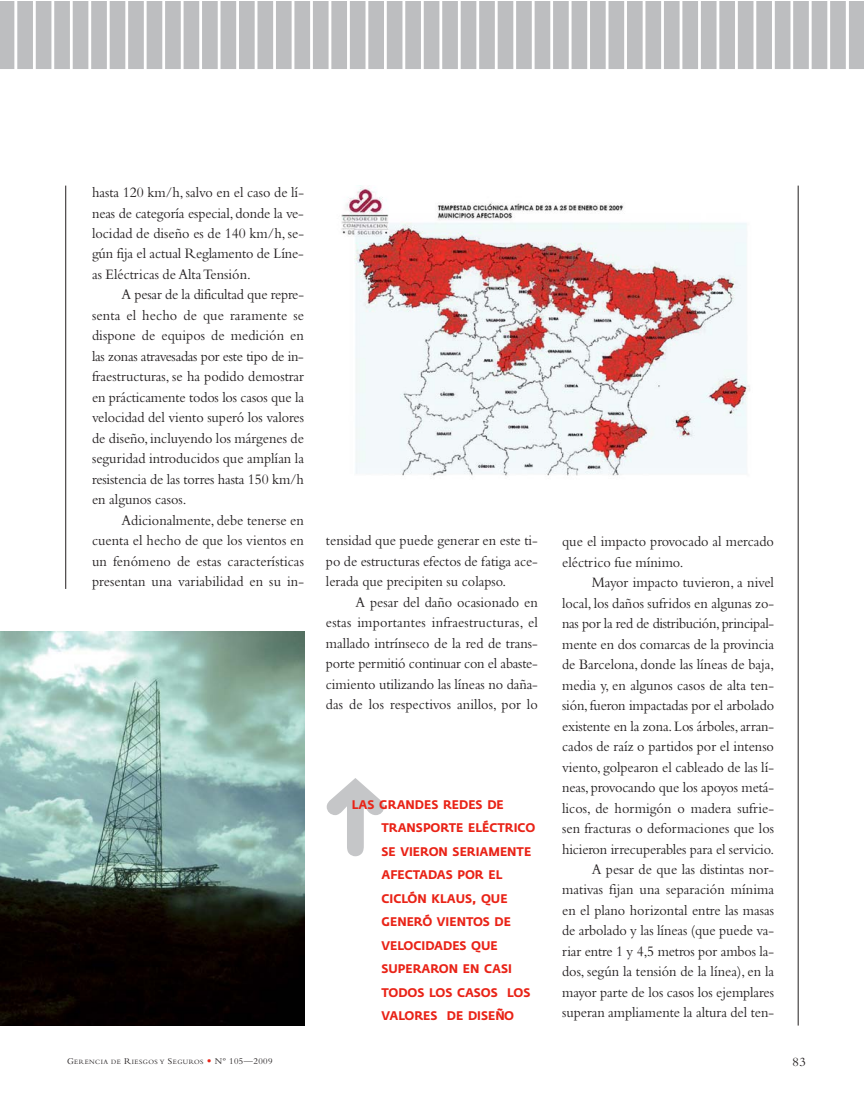
<style>
.page{position:relative;width:864px;height:1099px;background:#fff}
.page>*{position:absolute;margin:0;border:0;box-sizing:border-box;transform-origin:0 0}
.t1{font:15px/20.5px "Bembo";color:#231f20;text-align:justify;scale:.95 1}
.t2{font:13.05px "Bembo";color:#231f20}
.t3{font:700 12.45px/23.5px "Fedra Sans";color:#e92317;scale:.95 1}
.t4{font:6.9px "Bembo";letter-spacing:.065em;color:#231f20}
.s1{font-size:9.15px}
.s2{font-family:"Goudy";font-size:9.15px;color:#e92317}
</style>
<div class="page">
<img style="left:0;top:632px;width:305px;height:393px">
<hr style="left:798px;top:186px;width:1px;height:839px;background:#231f20">
<div style="left:17px;top:1px;width:16px;height:68px;background:#bdbec0"></div>
<div style="left:36px;top:1px;width:15px;height:68px;background:#bdbec0"></div>
<div style="left:54px;top:1px;width:16px;height:68px;background:#bdbec0"></div>
<div style="left:73px;top:1px;width:15px;height:68px;background:#bdbec0"></div>
<div style="left:91px;top:1px;width:16px;height:68px;background:#bdbec0"></div>
<div style="left:110px;top:1px;width:15px;height:68px;background:#bdbec0"></div>
<div style="left:128px;top:1px;width:16px;height:68px;background:#bdbec0"></div>
<div style="left:147px;top:1px;width:15px;height:68px;background:#bdbec0"></div>
<div style="left:165px;top:1px;width:16px;height:68px;background:#bdbec0"></div>
<div style="left:184px;top:1px;width:15px;height:68px;background:#bdbec0"></div>
<div style="left:202px;top:1px;width:16px;height:68px;background:#bdbec0"></div>
<div style="left:221px;top:1px;width:15px;height:68px;background:#bdbec0"></div>
<div style="left:239px;top:1px;width:16px;height:68px;background:#bdbec0"></div>
<div style="left:257px;top:1px;width:16px;height:68px;background:#bdbec0"></div>
<div style="left:276px;top:1px;width:16px;height:68px;background:#bdbec0"></div>
<div style="left:294px;top:1px;width:16px;height:68px;background:#bdbec0"></div>
<div style="left:313px;top:1px;width:16px;height:68px;background:#bdbec0"></div>
<div style="left:331px;top:1px;width:16px;height:68px;background:#bdbec0"></div>
<div style="left:350px;top:1px;width:16px;height:68px;background:#bdbec0"></div>
<div style="left:368px;top:1px;width:16px;height:68px;background:#bdbec0"></div>
<div style="left:387px;top:1px;width:15px;height:68px;background:#bdbec0"></div>
<div style="left:405px;top:1px;width:16px;height:68px;background:#bdbec0"></div>
<div style="left:424px;top:1px;width:15px;height:68px;background:#bdbec0"></div>
<div style="left:442px;top:1px;width:16px;height:68px;background:#bdbec0"></div>
<div style="left:461px;top:1px;width:15px;height:68px;background:#bdbec0"></div>
<div style="left:479px;top:1px;width:16px;height:68px;background:#bdbec0"></div>
<div style="left:498px;top:1px;width:15px;height:68px;background:#bdbec0"></div>
<div style="left:516px;top:1px;width:16px;height:68px;background:#bdbec0"></div>
<div style="left:535px;top:1px;width:15px;height:68px;background:#bdbec0"></div>
<div style="left:553px;top:1px;width:16px;height:68px;background:#bdbec0"></div>
<div style="left:572px;top:1px;width:15px;height:68px;background:#bdbec0"></div>
<div style="left:590px;top:1px;width:16px;height:68px;background:#bdbec0"></div>
<div style="left:609px;top:1px;width:15px;height:68px;background:#bdbec0"></div>
<div style="left:627px;top:1px;width:16px;height:68px;background:#bdbec0"></div>
<div style="left:645px;top:1px;width:16px;height:68px;background:#bdbec0"></div>
<div style="left:664px;top:1px;width:16px;height:68px;background:#bdbec0"></div>
<div style="left:682px;top:1px;width:16px;height:68px;background:#bdbec0"></div>
<div style="left:701px;top:1px;width:16px;height:68px;background:#bdbec0"></div>
<div style="left:719px;top:1px;width:16px;height:68px;background:#bdbec0"></div>
<div style="left:738px;top:1px;width:15px;height:68px;background:#bdbec0"></div>
<div style="left:775px;top:1px;width:15px;height:68px;background:#bdbec0"></div>
<div style="left:756px;top:1px;width:16px;height:68px;background:#bdbec0"></div>
<div style="left:793px;top:1px;width:16px;height:68px;background:#bdbec0"></div>
<div style="left:830px;top:1px;width:16px;height:68px;background:#bdbec0"></div>
<div style="left:849px;top:1px;width:15px;height:68px;background:#bdbec0"></div>
<div style="left:812px;top:1px;width:15px;height:68px;background:#bdbec0"></div>
<hr style="left:65px;top:186px;width:1px;height:403px;background:#231f20">
<div style="left:0;top:1px;width:14px;height:68px;background:#bdbec0"></div>
<img style="left:341px;top:187px;width:409px;height:289px">
<p class="t1" style="left:92px;top:183px;width:225px">hasta 120 km/h, salvo en el caso de lí&shy;neas de categoría especial, donde la ve&shy;locidad de diseño es de 140 km/h, se&shy;gún fija el actual Reglamento de Líne&shy;as Eléctricas de Alta Tensión.</p>
<p class="t1" style="left:92px;top:286px;width:225px;text-indent:30px">A pesar de la dificultad que repre&shy;senta el hecho de que raramente se dispone de equipos de medición en las zonas atravesadas por este tipo de in&shy;fraestructuras, se ha podido demostrar en prácticamente todos los casos que la velocidad del viento superó los valores de diseño, incluyendo los márgenes de seguridad introducidos que amplían la resistencia de las torres hasta 150 km/h en algunos casos.</p>
<p class="t1" style="left:92px;top:511px;width:225px;text-indent:30px">Adicionalmente, debe tenerse en cuenta el hecho de que los vientos en un fenómeno de estas características presentan una variabilidad en su in-</p>
<p class="t1" style="left:326px;top:531px;width:225px">tensidad que puede generar en este ti&shy;po de estructuras efectos de fatiga ace&shy;lerada que precipiten su colapso.</p>
<p class="t1" style="left:326px;top:593px;width:225px;text-indent:30px">A pesar del daño ocasionado en estas importantes infraestructuras, el mallado intrínseco de la red de trans&shy;porte permitió continuar con el abaste&shy;cimiento utilizando las líneas no daña&shy;das de los respectivos anillos, por lo</p>
<p class="t4" style="left:67px;top:1059px;width:207px"><span class="s1">G</span>ERENCIA DE <span class="s1">R</span>IESGOS Y <span class="s1">S</span>EGUROS <span class="s2">•</span> <span class="s1">Nº 105—2009</span></p>
<p class="t3" style="left:381px;top:793px;width:164px;text-indent:-30px">LAS GRANDES REDES DE<br>TRANSPORTE ELÉCTRICO<br>SE VIERON SERIAMENTE<br>AFECTADAS POR EL<br>CICLÓN KLAUS, QUE<br>GENERÓ VIENTOS DE<br>VELOCIDADES QUE<br>SUPERARON EN CASI<br>TODOS LOS CASOS LOS<br>VALORES DE DISEÑO</p>
<p class="t1" style="left:562px;top:532px;width:225px">que el impacto provocado al mercado eléctrico fue mínimo.</p>
<p class="t1" style="left:562px;top:573px;width:225px;text-align:right">Mayor impacto tuvieron, a nivel local, los daños sufridos en algunas zo&shy;nas por la red de distribución,principal&shy;mente en dos comarcas de la provincia de Barcelona, donde las líneas de baja, media y, en algunos casos de alta ten&shy;sión,fueron impactadas por el arbolado existente en la zona.Los árboles,arran&shy;cados de raíz o partidos por el intenso viento, golpearon el cableado de las lí&shy;neas, provocando que los apoyos metá&shy;licos, de hormigón o madera sufrie&shy;sen fracturas o deformaciones que los hicieron irrecuperables para el servicio.<br>A pesar de que las distintas nor&shy;mativas fijan una separación mínima en el plano horizontal entre las masas de arbolado y las líneas (que puede va&shy;riar entre 1 y 4,5 metros por ambos la&shy;dos, según la tensión de la línea), en la mayor parte de los casos los ejemplares superan ampliamente la altura del ten-</p>
<p class="t2" style="left:793px;top:1057px;width:15px">83</p>
</div>
